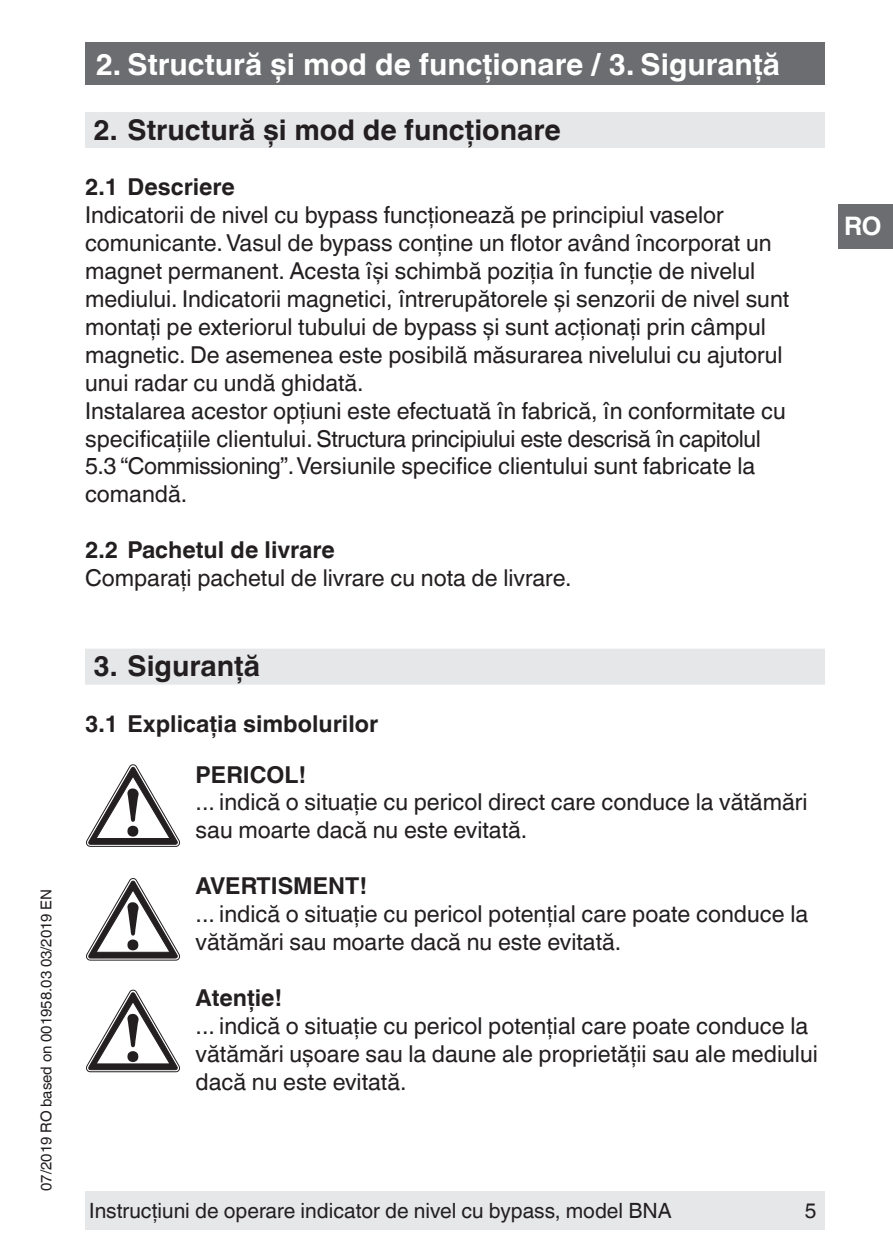
<style>
.page{position:relative;width:893px;height:1259px;background:#fff}
.page>*{position:absolute;margin:0;border:0;box-sizing:border-box;transform-origin:0 0}
.t1{font:700 30px "Helvetica World";color:#fff}
.t2{font:700 28.5px "Helvetica World";color:#231f20}
.t3{font:700 25.5px "Helvetica World";color:#fff}
.t4{font:23.4px/27.9px "Helvetica World";color:#231f20}
.t5{font:700 23.4px/50.7px "Helvetica World";color:#231f20}
.t6{font:21px "Helvetica World";color:#231f20}
.t7{font:15px "Helvetica World";color:#231f20}
</style>
<div class="page">
<div style="left:85px;top:1191px;width:740px;height:38px;background:#e6e7e9"></div>
<div style="left:838px;top:204px;width:55px;height:44px;background:#6c6d70"></div>
<div style="left:85px;top:43px;width:740px;height:42px;background:#6c6d70"></div>
<div style="left:85px;top:112px;width:740px;height:36px;background:#e6e7e9"></div>
<div style="left:85px;top:648px;width:740px;height:36px;background:#e6e7e9"></div>
<svg style="left:86px;top:764px;width:94px;height:82px"></svg>
<svg style="left:86px;top:878px;width:94px;height:82px"></svg>
<svg style="left:86px;top:990px;width:94px;height:82px"></svg>
<p class="t7" style="left:38px;top:1191px;width:303px;rotate:-90deg">07/2019 RO based on 001958.03 03/2019 EN</p>
<p class="t1" style="left:96px;top:47px;width:686px">2. Structură şi mod de funcţionare / 3. Siguranţă</p>
<p class="t2" style="left:94px;top:113px;width:469px">2. Structură şi mod de funcţionare</p>
<p class="t5" style="left:85px;top:162px;width:151px">2.1 Descriere</p>
<p class="t4" style="left:85px;top:201px;width:706px">Indicatorii de nivel cu bypass funcționează pe principiul vaselor comunicante. Vasul de bypass conține un flotor având încorporat un magnet permanent. Acesta își schimbă poziția în funcție de nivelul mediului. Indicatorii magnetici, întrerupătorele și senzorii de nivel sunt montați pe exteriorul tubului de bypass și sunt acționați prin câmpul magnetic. De asemenea este posibilă măsurarea nivelului cu ajutorul unui radar cu undă ghidată.<br>Instalarea acestor opțiuni este efectuată în fabrică, în conformitate cu specificațiile clientului. Structura principiului este descrisă în capitolul 5.3 “Commissioning”. Versiunile specifice clientului sunt fabricate la comandă.</p>
<p class="t5" style="left:85px;top:525px;width:251px">2.2 Pachetul de livrare</p>
<p class="t4" style="left:85px;top:564px;width:488px">Comparaţi pachetul de livrare cu nota de livrare.</p>
<p class="t2" style="left:94px;top:649px;width:168px">3. Siguranţă</p>
<p class="t5" style="left:196px;top:698px;width:184px;text-indent:-111px">3.1 Explicaţia simbolurilor<br>PERICOL!</p>
<p class="t4" style="left:196px;top:788px;width:613px">... indică o situaţie cu pericol direct care conduce la vătămări sau moarte dacă nu este evitată.</p>
<p class="t5" style="left:196px;top:860px;width:173px">AVERTISMENT!</p>
<p class="t4" style="left:196px;top:900px;width:614px">... indică o situaţie cu pericol potenţial care poate conduce la vătămări sau moarte dacă nu este evitată.</p>
<p class="t5" style="left:196px;top:972px;width:88px">Atenţie!</p>
<p class="t4" style="left:196px;top:1011px;width:624px">... indică o situaţie cu pericol potenţial care poate conduce la vătămări uşoare sau la daune ale proprietății sau ale mediului dacă nu este evitată.</p>
<p class="t3" style="left:844px;top:212px;width:39px">RO</p>
<p class="t6" style="left:89px;top:1198px;width:584px">Instrucțiuni de operare indicator de nivel cu bypass, model BNA</p>
<p class="t6" style="left:805px;top:1198px;width:13px">5</p>
</div>
